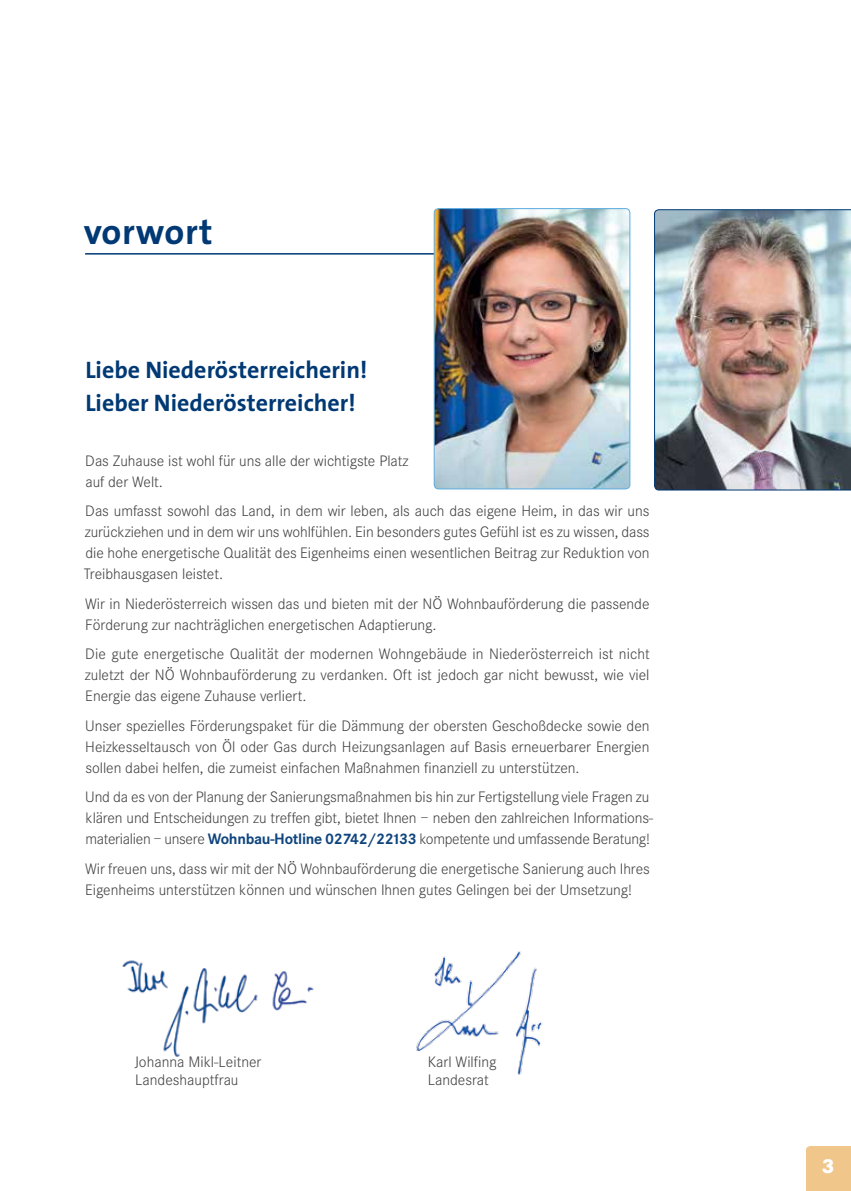
<style>
.page{position:relative;width:851px;height:1191px;background:#fff}
.page>*{position:absolute;margin:0;border:0;box-sizing:border-box;transform-origin:0 0}
.t1{font:700 36px "The Sans";letter-spacing:.015em;color:#003974}
.t2{font:700 24px/33px "The Sans";color:#003974}
.t3{font:800 21px "Corporate S";color:#fff}
.t4{font:300 15.75px/21px "Corporate S";letter-spacing:-.005em;color:#414042}
.s1{font-weight:700;color:#0f457e}
</style>
<div class="page">
<div style="left:806px;top:1146px;width:44px;height:45px;background:#f0c68b"></div>
<hr style="left:85px;top:253px;width:488px;height:1px;background:#003974">
<img style="left:434px;top:209px;width:195px;height:280px">
<div style="left:434px;top:208px;width:196px;height:281px;border:1px solid #5bacdf;border-radius:4px"></div>
<img style="left:122px;top:960px;width:192px;height:96px">
<img style="left:654px;top:209px;width:196px;height:281px">
<img style="left:416px;top:951px;width:127px;height:124px">
<h1 class="t1" style="left:84px;top:202px;width:130px">vorwort</h1>
<h2 class="t2" style="left:85px;top:353px;width:283px">Liebe Niederösterreicherin!<br>Lieber Niederösterreicher!</h2>
<p class="t4" style="left:85px;top:450px;width:325px">Das Zuhause ist wohl für uns alle der wichtigste Platz auf der Welt.</p>
<p class="t4" style="left:84px;top:501px;width:567px;text-align:justify">Das umfasst sowohl das Land, in dem wir leben, als auch das eigene Heim, in das wir uns zurückziehen und in dem wir uns wohlfühlen. Ein besonders gutes Gefühl ist es zu wissen, dass die hohe energetische Qualität des Eigenheims einen wesentlichen Beitrag zur Reduktion von Treibhausgasen leistet.</p>
<p class="t4" style="left:85px;top:593px;width:566px">Wir in Niederösterreich wissen das und bieten mit der NÖ Wohnbauförderung die passende<br>Förderung zur nachträglichen energetischen Adaptierung.</p>
<p class="t4" style="left:85px;top:644px;width:566px;text-align:justify">Die gute energetische Qualität der modernen Wohngebäude in Niederösterreich ist nicht zuletzt der NÖ Wohnbauförderung zu verdanken. Oft ist jedoch gar nicht bewusst, wie viel Energie das eigene Zuhause verliert.</p>
<p class="t4" style="left:85px;top:715px;width:565px;text-align:justify">Unser spezielles Förderungspaket für die Dämmung der obersten Geschoßdecke sowie den Heizkesseltausch von Öl oder Gas durch Heizungsanlagen auf Basis erneuerbarer Energien sollen dabei helfen, die zumeist einfachen Maßnahmen finanziell zu unterstützen.</p>
<p class="t4" style="left:85px;top:787px;width:569px">Und da es von der Planung der Sanierungsmaßnahmen bis hin zur Fertigstellung viele Fragen zu klären und Entscheidungen zu treffen gibt, bietet Ihnen – neben den zahlreichen Informations&shy;materialien – unsere <span class="s1">Wohnbau-Hotline 02742/22133</span> kompetente und umfassende Beratung!</p>
<p class="t4" style="left:85px;top:858px;width:566px">Wir freuen uns, dass wir mit der NÖ Wohnbauförderung die energetische Sanierung auch Ihres<br>Eigenheims unterstützen können und wünschen Ihnen gutes Gelingen bei der Umsetzung!</p>
<p class="t4" style="left:135px;top:1051px;width:128px">Johanna Mikl-Leitner</p>
<p class="t4" style="left:428px;top:1051px;width:70px">Karl Wilfing</p>
<p class="t4" style="left:135px;top:1069px;width:105px">Landeshauptfrau</p>
<p class="t4" style="left:428px;top:1069px;width:63px">Landesrat</p>
<h3 class="t3" style="left:821px;top:1153px;width:14px">3</h3>
</div>
